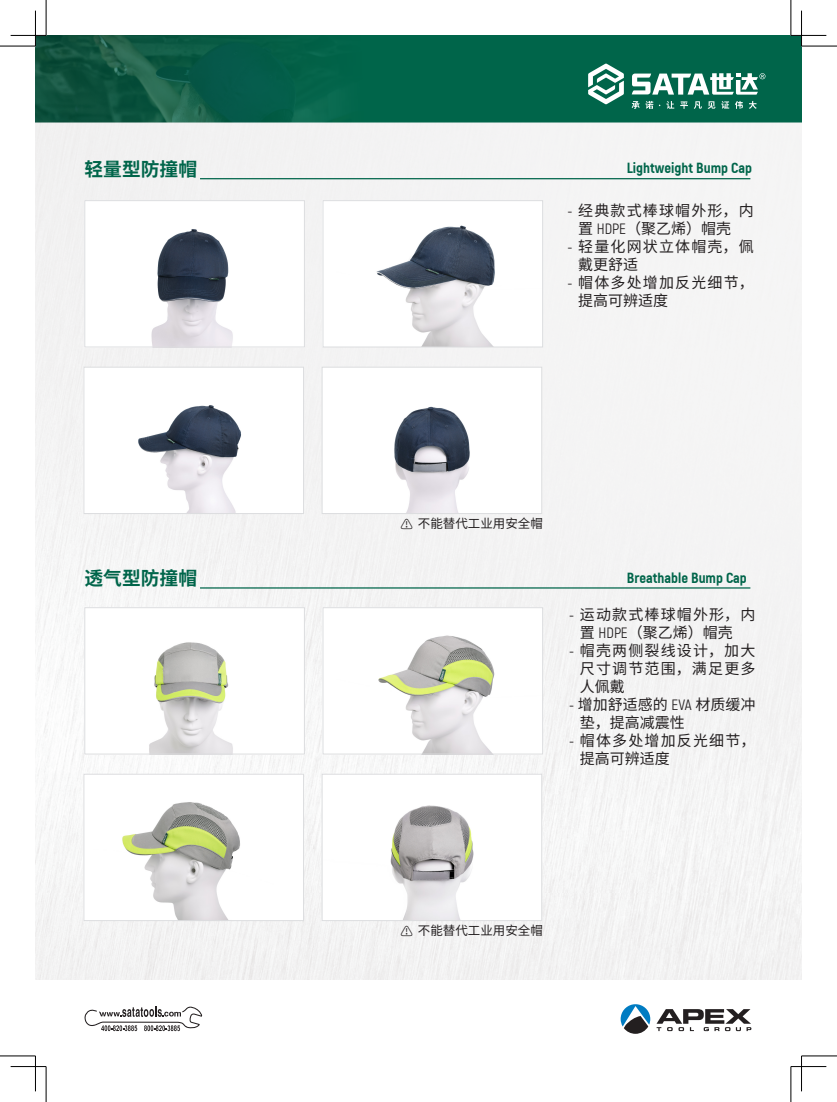
<style>
.page{position:relative;width:837px;height:1102px;background:#fff}
.page>*{position:absolute;margin:0;border:0;box-sizing:border-box;transform-origin:0 0}
.t1{font:700 18.75px "Source Han Sans CN";color:#00654a}
.t2{font:15px/18px "Source Han Sans CN";letter-spacing:.075em;color:#231f20}
.t3{font:800 15px "Akrobat";color:#00654a}
.t4{font:15px/18px "Source Han Sans CN";color:#231f20}
.t5{font:12.5px "Source Han Sans CN";color:#231f20}
.s1{font-family:"Akrobat"}
</style>
<div class="page">
<div style="left:35px;top:35px;width:766px;height:88px;background:#00654a"></div>
<svg style="left:588px;top:64px;width:35px;height:40px"></svg>
<svg style="left:631px;top:101px;width:8px;height:8px"></svg>
<svg style="left:666px;top:101px;width:8px;height:8px"></svg>
<svg style="left:680px;top:101px;width:7px;height:8px"></svg>
<svg style="left:693px;top:101px;width:8px;height:8px"></svg>
<svg style="left:707px;top:101px;width:8px;height:8px"></svg>
<svg style="left:721px;top:101px;width:21px;height:8px"></svg>
<svg style="left:749px;top:101px;width:7px;height:8px"></svg>
<svg style="left:645px;top:101px;width:15px;height:8px"></svg>
<svg style="left:631px;top:73px;width:134px;height:22px"></svg>
<img style="left:35px;top:35px;width:355px;height:88px">
<svg style="left:84px;top:1006px;width:118px;height:25px"></svg>
<svg style="left:620px;top:1004px;width:30px;height:30px"></svg>
<svg style="left:656px;top:1009px;width:95px;height:22px"></svg>
<hr style="left:200px;top:178px;width:550px;height:1px;background:#00654a">
<hr style="left:200px;top:587px;width:550px;height:2px;background:#00654a">
<img style="left:149px;top:642px;width:84px;height:111px">
<div style="left:84px;top:607px;width:221px;height:148px;border:1px solid #dcdddf"></div>
<img style="left:151px;top:229px;width:82px;height:116px">
<div style="left:84px;top:200px;width:221px;height:147px;border:1px solid #dcdddf"></div>
<img style="left:378px;top:635px;width:117px;height:118px">
<div style="left:322px;top:607px;width:221px;height:148px;border:1px solid #dcdddf"></div>
<img style="left:376px;top:225px;width:119px;height:120px">
<div style="left:322px;top:200px;width:221px;height:147px;border:1px solid #dcdddf"></div>
<img style="left:122px;top:802px;width:119px;height:117px">
<div style="left:83px;top:774px;width:221px;height:147px;border:1px solid #dcdddf"></div>
<img style="left:138px;top:405px;width:104px;height:107px">
<div style="left:83px;top:367px;width:221px;height:147px;border:1px solid #dcdddf"></div>
<img style="left:390px;top:805px;width:84px;height:114px">
<div style="left:321px;top:774px;width:221px;height:147px;border:1px solid #dcdddf"></div>
<img style="left:394px;top:406px;width:76px;height:106px">
<div style="left:321px;top:367px;width:221px;height:147px;border:1px solid #dcdddf"></div>
<hr style="left:800px;top:11px;width:1px;height:35px;background:#fff">
<hr style="left:0;top:46px;width:35px;height:1px;background:#000">
<hr style="left:801px;top:46px;width:35px;height:1px;background:#000">
<hr style="left:0;top:1056px;width:35px;height:1px;background:#000">
<hr style="left:801px;top:1056px;width:35px;height:1px;background:#000">
<hr style="left:46px;top:0;width:1px;height:35px;background:#000">
<hr style="left:46px;top:1067px;width:1px;height:35px;background:#000">
<hr style="left:790px;top:0;width:1px;height:35px;background:#000">
<hr style="left:790px;top:1067px;width:1px;height:35px;background:#000">
<hr style="left:11px;top:35px;width:35px;height:1px;background:#000">
<hr style="left:790px;top:35px;width:36px;height:1px;background:#000">
<hr style="left:11px;top:1066px;width:35px;height:1px;background:#000">
<hr style="left:790px;top:1066px;width:36px;height:1px;background:#000">
<hr style="left:35px;top:11px;width:1px;height:35px;background:#000">
<hr style="left:35px;top:1056px;width:1px;height:35px;background:#000">
<hr style="left:801px;top:11px;width:1px;height:35px;background:#000">
<hr style="left:801px;top:1056px;width:1px;height:35px;background:#000">
<p class="t1" style="left:84px;top:159px;width:114px">轻量型防撞帽</p>
<p class="t1" style="left:84px;top:568px;width:114px">透气型防撞帽</p>
<p class="t3" style="left:626px;top:160px;width:127px">Lightweight Bump Cap</p>
<p class="t2" style="left:578px;top:202px;width:177px;text-indent:-11px"><span class="s1">-</span> 经典款式棒球帽外形，内置 <span class="s1">HDPE</span>（聚乙烯）帽壳</p>
<p class="t2" style="left:578px;top:238px;width:177px;text-indent:-11px"><span class="s1">-</span> 轻量化网状立体帽壳，佩戴更舒适</p>
<p class="t2" style="left:578px;top:274px;width:177px;text-indent:-11px"><span class="s1">-</span> 帽体多处增加反光细节，提高可辨适度</p>
<p class="t5" style="left:400px;top:516px;width:144px">⚠ 不能替代工业用安全帽</p>
<p class="t3" style="left:626px;top:569px;width:121px">Breathable Bump Cap</p>
<p class="t2" style="left:579px;top:606px;width:177px;text-indent:-11px"><span class="s1">-</span> 运动款式棒球帽外形，内置 <span class="s1">HDPE</span>（聚乙烯）帽壳</p>
<p class="t2" style="left:579px;top:642px;width:177px;text-align:justify;text-indent:-11px"><span class="s1">-</span> 帽壳两侧裂线设计，加大尺寸调节范围，满足更多人佩戴</p>
<p class="t4" style="left:579px;top:696px;width:177px;text-indent:-11px"><span class="s1">-</span> 增加舒适感的 <span class="s1">EVA</span> 材质缓冲垫，提高减震性</p>
<p class="t2" style="left:579px;top:732px;width:177px;text-indent:-11px"><span class="s1">-</span> 帽体多处增加反光细节，提高可辨适度</p>
<p class="t5" style="left:400px;top:923px;width:144px">⚠ 不能替代工业用安全帽</p>
</div>
